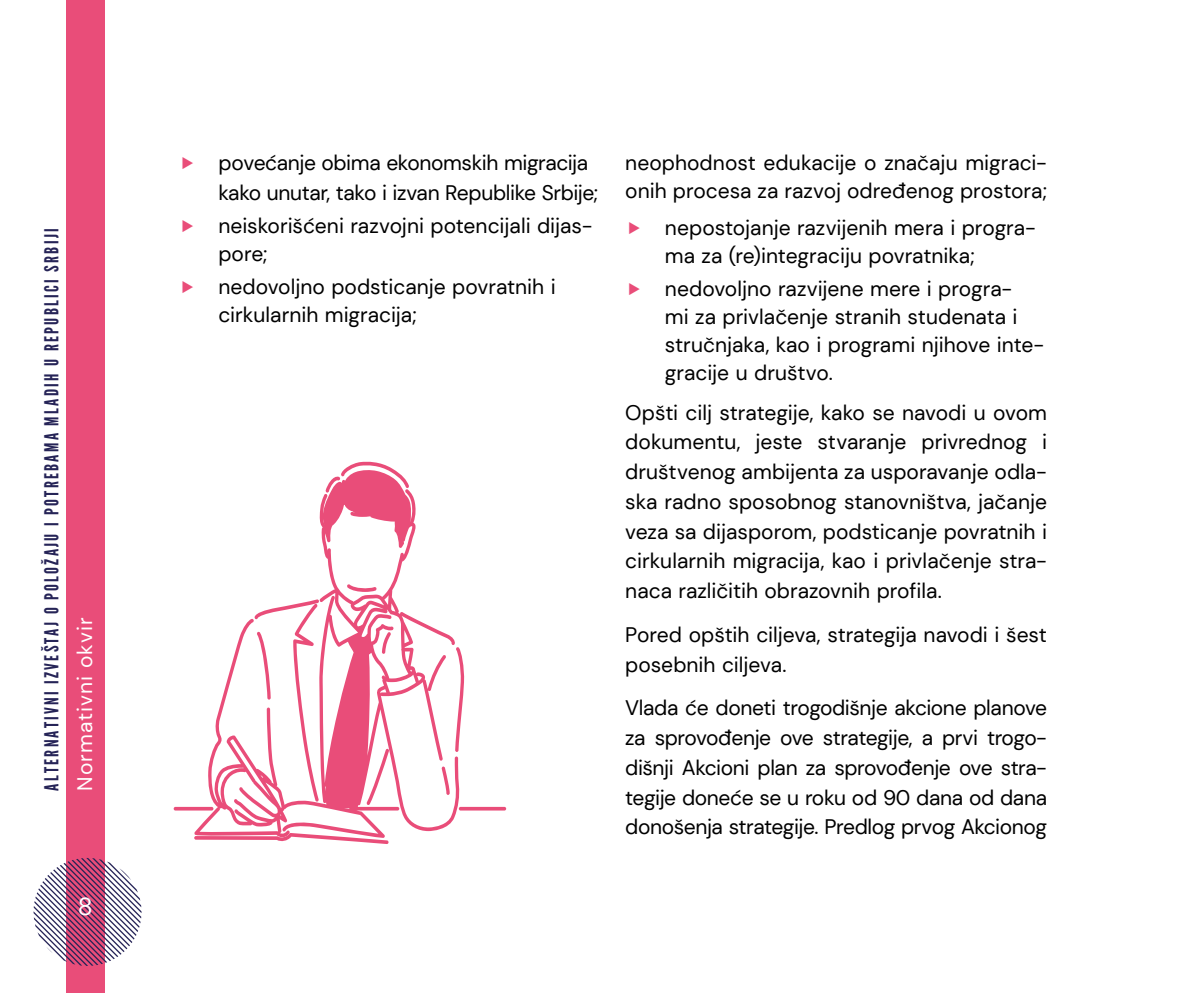
<style>
.page{position:relative;width:1191px;height:993px;background:#fff}
.page>*{position:absolute;margin:0;border:0;box-sizing:border-box;transform-origin:0 0}
.t1{font:24.5px "DM Sans";color:#fff}
.Body_text{font:21px/29.8px "DM Sans";letter-spacing:-.005em;color:#000}
.t2{font:21px "DM Sans";letter-spacing:.05em;color:#fff}
.t3{font:19.25px "League Gothic";letter-spacing:.12em;color:#262457}
</style>
<div class="page">
<div style="left:66px;top:0;width:38px;height:992px;background:#e94d79"></div>
<svg style="left:34px;top:857px;width:107px;height:108px"></svg>
<svg style="left:460px;top:650px;width:4px;height:79px"></svg>
<svg style="left:326px;top:461px;width:83px;height:28px"></svg>
<svg style="left:459px;top:806px;width:47px;height:4px"></svg>
<svg style="left:174px;top:806px;width:39px;height:4px"></svg>
<svg style="left:194px;top:599px;width:195px;height:244px"></svg>
<svg style="left:319px;top:489px;width:141px;height:341px"></svg>
<p class="t3" style="left:40px;top:790px;width:563px;rotate:-90deg">ALTERNATIVNI IZVEŠTAJ O POLOŽAJU I POTREBAMA MLADIH U REPUBLICI SRBIJI</p>
<p class="t2" style="left:72px;top:790px;width:175px;rotate:-90deg">Normativni okvir</p>
<p class="t1" style="left:78px;top:890px;width:16px">8</p>
<p class="Body_text" style="left:218px;top:147px;width:381px">povećanje obima ekonomskih migracija kako unutar, tako i izvan Republike Srbije;</p>
<p class="Body_text" style="left:218px;top:211px;width:375px;line-height:28px">neiskorišćeni razvojni potencijali dijas&shy;pore;</p>
<p class="Body_text" style="left:218px;top:272px;width:339px;line-height:28px">nedovoljno podsticanje povratnih i cirkularnih migracija;</p>
<p class="Body_text" style="left:625px;top:148px;width:423px;line-height:28px">neophodnost edukacije o značaju migraci&shy;onih procesa za razvoj određenog prostora;</p>
<p class="Body_text" style="left:665px;top:214px;width:372px;line-height:28px">nepostojanje razvijenih mera i progra&shy;ma za (re)integraciju povratnika;</p>
<p class="Body_text" style="left:665px;top:275px;width:381px;line-height:28px">nedovoljno razvijene mere i progra-<br>mi za privlačenje stranih studenata i stručnjaka, kao i programi njihove inte&shy;gracije u društvo.</p>
<p class="Body_text" style="left:625px;top:397px;width:423px;text-align:justify">Opšti cilj strategije, kako se navodi u ovom dokumentu, jeste stvaranje privrednog i društvenog ambijenta za usporavanje odla&shy;ska radno sposobnog stanovništva, jačanje veza sa dijasporom, podsticanje povratnih i cirkularnih migracija, kao i privlačenje stra&shy;naca različitih obrazovnih profila.</p>
<p class="Body_text" style="left:625px;top:619px;width:423px">Pored opštih ciljeva, strategija navodi i šest posebnih ciljeva.</p>
<p class="Body_text" style="left:625px;top:692px;width:423px;text-align:justify">Vlada će doneti trogodišnje akcione planove za sprovođenje ove strategije, a prvi trogo&shy;dišnji Akcioni plan za sprovođenje ove stra&shy;tegije doneće se u roku od 90 dana od dana donošenja strategije. Predlog prvog Akcionog</p>
</div>
